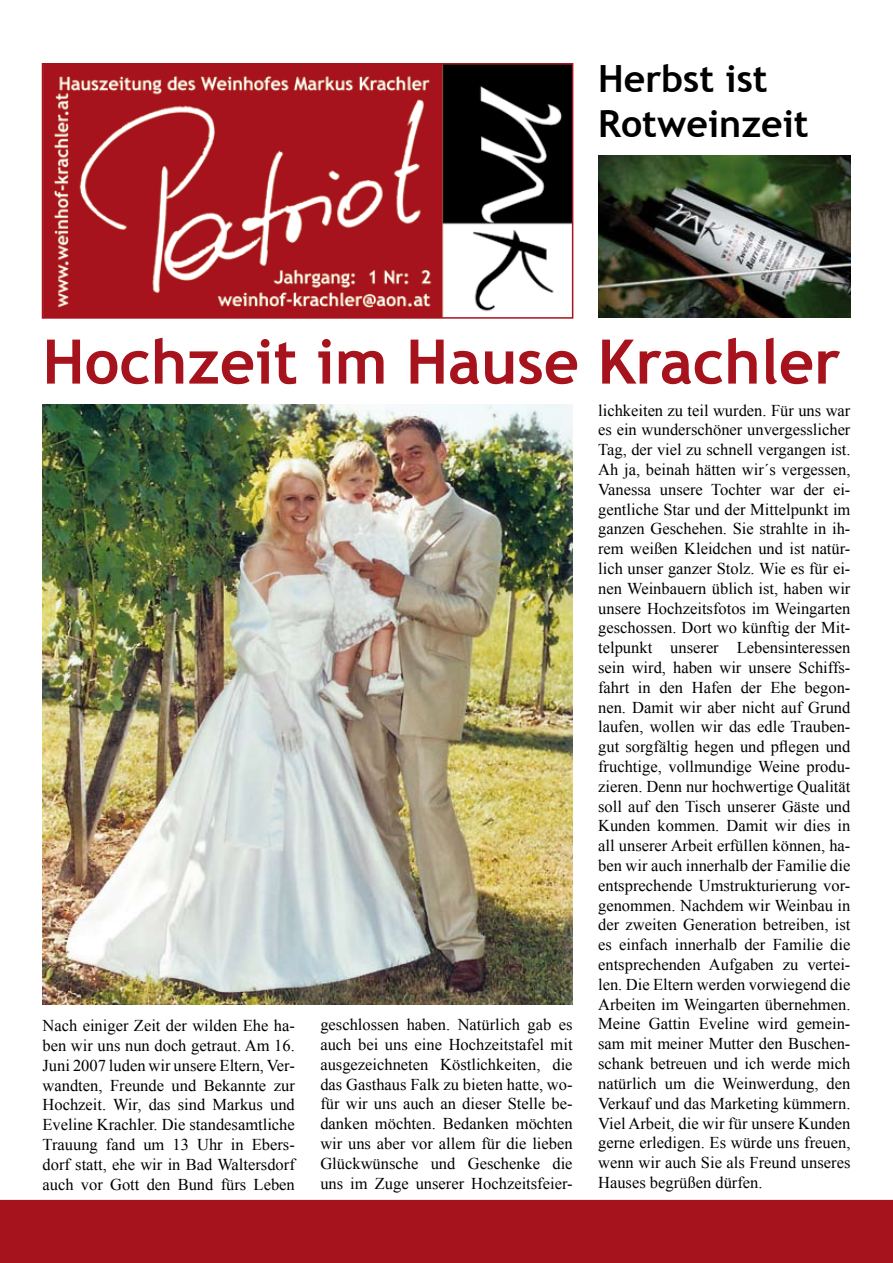
<style>
.page{position:relative;width:893px;height:1263px;background:#fff}
.page>*{position:absolute;margin:0;border:0;box-sizing:border-box;transform-origin:0 0}
.t1{font:700 61.5px "Trebuchet MS";color:#a6131c}
.t2{font:700 37.5px/45px "Trebuchet MS";color:#000}
.t3{font:16.5px/19.8px "Times New Roman";color:#000;text-align:justify}
</style>
<div class="page">
<div style="left:0;top:1200px;width:893px;height:63px;background:#a6131c"></div>
<img style="left:43px;top:404px;width:530px;height:600px">
<img style="left:45px;top:66px;width:525px;height:250px">
<div style="left:42px;top:63px;width:531px;height:256px;border:2px solid #a6131c"></div>
<img style="left:598px;top:155px;width:252px;height:163px">
<div style="left:25px;top:1214px;width:836px;height:35px;background:#a6131c"></div>
<div style="left:24px;top:1213px;width:838px;height:37px;border:2px solid #a6131c"></div>
<h2 class="t2" style="left:598px;top:56px;width:212px">Herbst ist<br>Rotweinzeit</h2>
<h1 class="t1" style="left:43px;top:323px;width:799px">Hochzeit im Hause Krachler</h1>
<p class="t3" style="left:43px;top:1015px;width:254px">Nach einiger Zeit der wilden Ehe ha&shy;ben wir uns nun doch getraut. Am 16.<br>Juni 2007 luden wir unsere Eltern, Ver&shy;wandten, Freunde und Bekannte zur Hochzeit. Wir, das sind Markus und Eveline Krachler. Die standesamtliche Trauung fand um 13 Uhr in Ebers&shy;dorf statt, ehe wir in Bad Waltersdorf auch vor Gott den Bund fürs Leben</p>
<p class="t3" style="left:320px;top:1014px;width:254px">geschlossen haben. Natürlich gab es auch bei uns eine Hochzeitstafel mit ausgezeichneten Köstlichkeiten, die das Gasthaus Falk zu bieten hatte, wo&shy;für wir uns auch an dieser Stelle be&shy;danken möchten. Bedanken möchten wir uns aber vor allem für die lieben Glückwünsche und Geschenke die uns im Zuge unserer Hochzeitsfeier-</p>
<p class="t3" style="left:598px;top:400px;width:254px">lichkeiten zu teil wurden. Für uns war es ein wunderschöner unvergesslicher Tag, der viel zu schnell vergangen ist.<br>Ah ja, beinah hätten wir´s vergessen, Vanessa unsere Tochter war der ei&shy;gentliche Star und der Mittelpunkt im ganzen Geschehen. Sie strahlte in ih&shy;rem weißen Kleidchen und ist natür&shy;lich unser ganzer Stolz. Wie es für ei&shy;nen Weinbauern üblich ist, haben wir unsere Hochzeitsfotos im Weingarten geschossen. Dort wo künftig der Mit&shy;telpunkt unserer Lebensinteressen sein wird, haben wir unsere Schiffs&shy;fahrt in den Hafen der Ehe begon&shy;nen. Damit wir aber nicht auf Grund laufen, wollen wir das edle Trauben&shy;gut sorgfältig hegen und pflegen und fruchtige, vollmundige Weine produ&shy;zieren. Denn nur hochwertige Qualität soll auf den Tisch unserer Gäste und Kunden kommen. Damit wir dies in all unserer Arbeit erfüllen können, ha&shy;ben wir auch innerhalb der Familie die entsprechende Umstrukturierung vor&shy;genommen. Nachdem wir Weinbau in der zweiten Generation betreiben, ist es einfach innerhalb der Familie die entsprechenden Aufgaben zu vertei&shy;len. Die Eltern werden vorwiegend die Arbeiten im Weingarten übernehmen.<br>Meine Gattin Eveline wird gemein&shy;sam mit meiner Mutter den Buschen&shy;schank betreuen und ich werde mich natürlich um die Weinwerdung, den Verkauf und das Marketing kümmern.<br>Viel Arbeit, die wir für unsere Kunden gerne erledigen. Es würde uns freuen, wenn wir auch Sie als Freund unseres Hauses begrüßen dürfen.</p>
</div>
